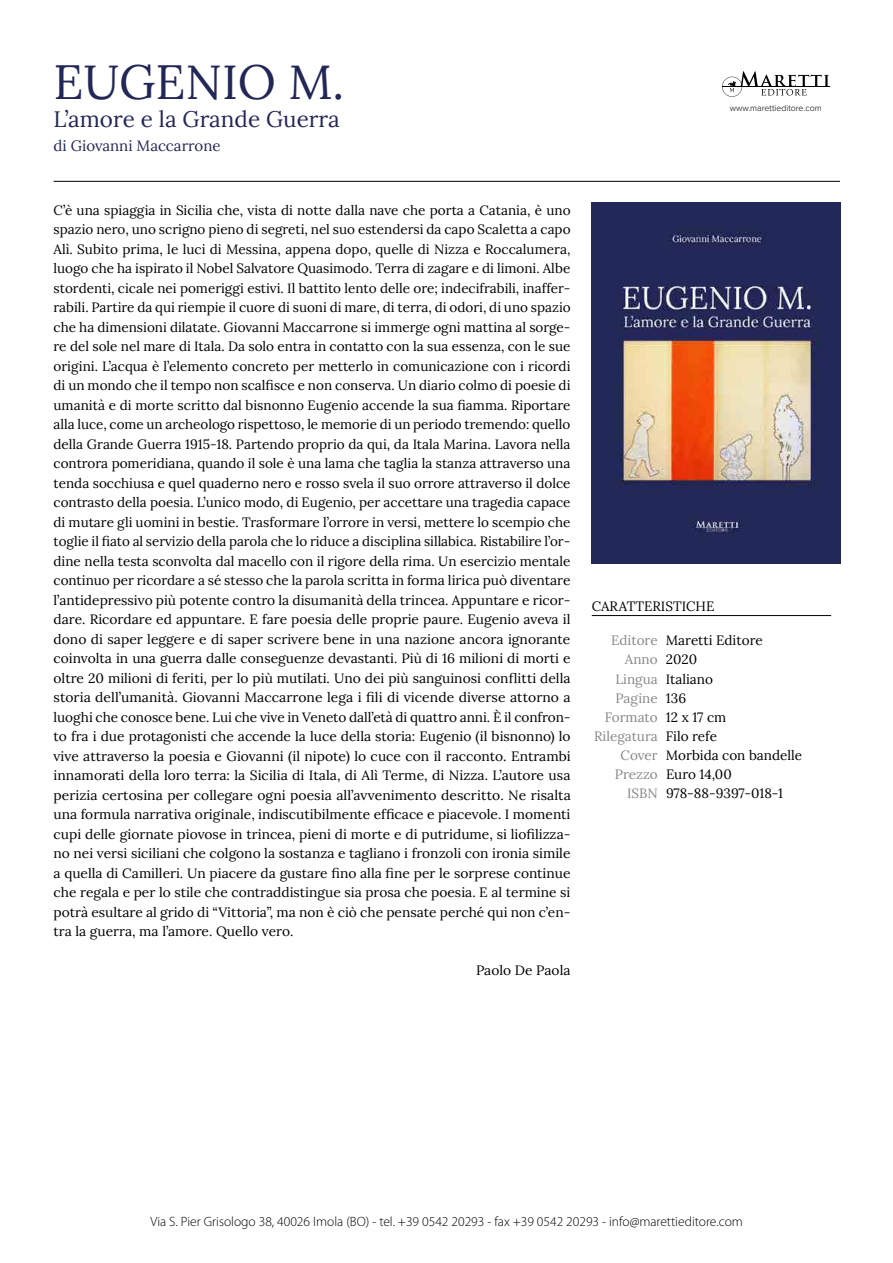
<style>
.page{position:relative;width:893px;height:1263px;background:#fff}
.page>*{position:absolute;margin:0;border:0;box-sizing:border-box;transform-origin:0 0}
.t1{font:48px "Lora";color:#232756}
.t2{font:22.5px "Lora";color:#232756}
.t3{font:15px "Lora";color:#232756}
.t4{font:13.5px/19.5px "Lora";color:#000;text-align:justify}
.t5{font:300 13.5px "Myriad Pro";color:#000}
.t6{font:13.5px "Lora";color:#878787}
.t7{font:300 8.85px "Proxima Nova";color:#000}
.s1{color:#878787}
.s2{color:#000}
</style>
<div class="page">
<hr style="left:54px;top:181px;width:786px;height:1px;background:#000">
<img style="left:592px;top:203px;width:248px;height:360px">
<hr style="left:592px;top:615px;width:239px;height:1px;background:#000">
<svg style="left:722px;top:71px;width:107px;height:26px"></svg>
<h1 class="t1" style="left:54px;top:45px;width:292px">EUGENIO M.</h1>
<h2 class="t2" style="left:54px;top:102px;width:288px">L’amore e la Grande Guerra</h2>
<p class="t3" style="left:54px;top:135px;width:168px">di Giovanni Maccarrone</p>
<p class="t4" style="left:54px;top:199px;width:519px">C’è una spiaggia in Sicilia che, vista di notte dalla nave che porta a Catania, è uno spazio nero, uno scrigno pieno di segreti, nel suo estendersi da capo Scaletta a capo Alì. Subito prima, le luci di Messina, appena dopo, quelle di Nizza e Roccalumera, luogo che ha ispirato il Nobel Salvatore Quasimodo. Terra di zagare e di limoni. Albe stordenti, cicale nei pomeriggi estivi. Il battito lento delle ore; indecifrabili, inaffer&shy;rabili. Partire da qui riempie il cuore di suoni di mare, di terra, di odori, di uno spazio che ha dimensioni dilatate. Giovanni Maccarrone si immerge ogni mattina al sorge&shy;re del sole nel mare di Itala. Da solo entra in contatto con la sua essenza, con le sue origini. L’acqua è l’elemento concreto per metterlo in comunicazione con i ricordi di un mondo che il tempo non scalfisce e non conserva. Un diario colmo di poesie di umanità e di morte scritto dal bisnonno Eugenio accende la sua fiamma. Riportare alla luce, come un archeologo rispettoso, le memorie di un periodo tremendo: quello della Grande Guerra 1915-18. Partendo proprio da qui, da Itala Marina. Lavora nella controra pomeridiana, quando il sole è una lama che taglia la stanza attraverso una tenda socchiusa e quel quaderno nero e rosso svela il suo orrore attraverso il dolce contrasto della poesia. L’unico modo, di Eugenio, per accettare una tragedia capace di mutare gli uomini in bestie. Trasformare l’orrore in versi, mettere lo scempio che toglie il fiato al servizio della parola che lo riduce a disciplina sillabica. Ristabilire l’or&shy;dine nella testa sconvolta dal macello con il rigore della rima. Un esercizio mentale continuo per ricordare a sé stesso che la parola scritta in forma lirica può diventare l’antidepressivo più potente contro la disumanità della trincea. Appuntare e ricor&shy;dare. Ricordare ed appuntare. E fare poesia delle proprie paure. Eugenio aveva il dono di saper leggere e di saper scrivere bene in una nazione ancora ignorante coinvolta in una guerra dalle conseguenze devastanti. Più di 16 milioni di morti e oltre 20 milioni di feriti, per lo più mutilati. Uno dei più sanguinosi conflitti della storia dell’umanità. Giovanni Maccarrone lega i fili di vicende diverse attorno a luoghi che conosce bene. Lui che vive in Veneto dall’età di quattro anni. È il confron&shy;to fra i due protagonisti che accende la luce della storia: Eugenio (il bisnonno) lo vive attraverso la poesia e Giovanni (il nipote) lo cuce con il racconto. Entrambi innamorati della loro terra: la Sicilia di Itala, di Alì Terme, di Nizza. L’autore usa perizia certosina per collegare ogni poesia all’avvenimento descritto. Ne risalta una formula narrativa originale, indiscutibilmente efficace e piacevole. I momenti cupi delle giornate piovose in trincea, pieni di morte e di putridume, si liofilizza&shy;no nei versi siciliani che colgono la sostanza e tagliano i fronzoli con ironia simile a quella di Camilleri. Un piacere da gustare fino alla fine per le sorprese continue che regala e per lo stile che contraddistingue sia prosa che poesia. E al termine si potrà esultare al grido di “Vittoria”, ma non è ciò che pensate perché qui non c’en&shy;tra la guerra, ma l’amore. Quello vero.</p>
<p class="t4" style="left:476px;top:960px;width:96px">Paolo De Paola</p>
<p class="t7" style="left:730px;top:104px;width:94px">www.marettieditore.com</p>
<p class="t4" style="left:592px;top:596px;width:124px">CARATTERISTICHE</p>
<p class="t4" style="left:611px;top:630px;width:153px"><span class="s1">Editore</span> Maretti Editore</p>
<p class="t6" style="left:625px;top:649px;width:74px">Anno <span class="s2">2020</span></p>
<p class="t4" style="left:615px;top:668px;width:99px"><span class="s1">Lingua</span> Italiano</p>
<p class="t6" style="left:616px;top:688px;width:72px">Pagine <span class="s2">136</span></p>
<p class="t6" style="left:605px;top:707px;width:123px">Formato <span class="s2">12 x 17 cm</span></p>
<p class="t6" style="left:594px;top:726px;width:124px">Rilegatura <span class="s2">Filo refe</span></p>
<p class="t4" style="left:621px;top:744px;width:183px"><span class="s1">Cover</span> Morbida con bandelle</p>
<p class="t4" style="left:615px;top:764px;width:118px"><span class="s1">Prezzo</span> Euro 14,00</p>
<p class="t4" style="left:627px;top:783px;width:158px"><span class="s1">ISBN</span> 978-88-9397-018-1</p>
<p class="t5" style="left:151px;top:1214px;width:594px">Via S. Pier Grisologo 38, 40026 Imola (BO) - tel. +39 0542 20293 - fax +39 0542 20293 - info@marettieditore.com</p>
</div>
